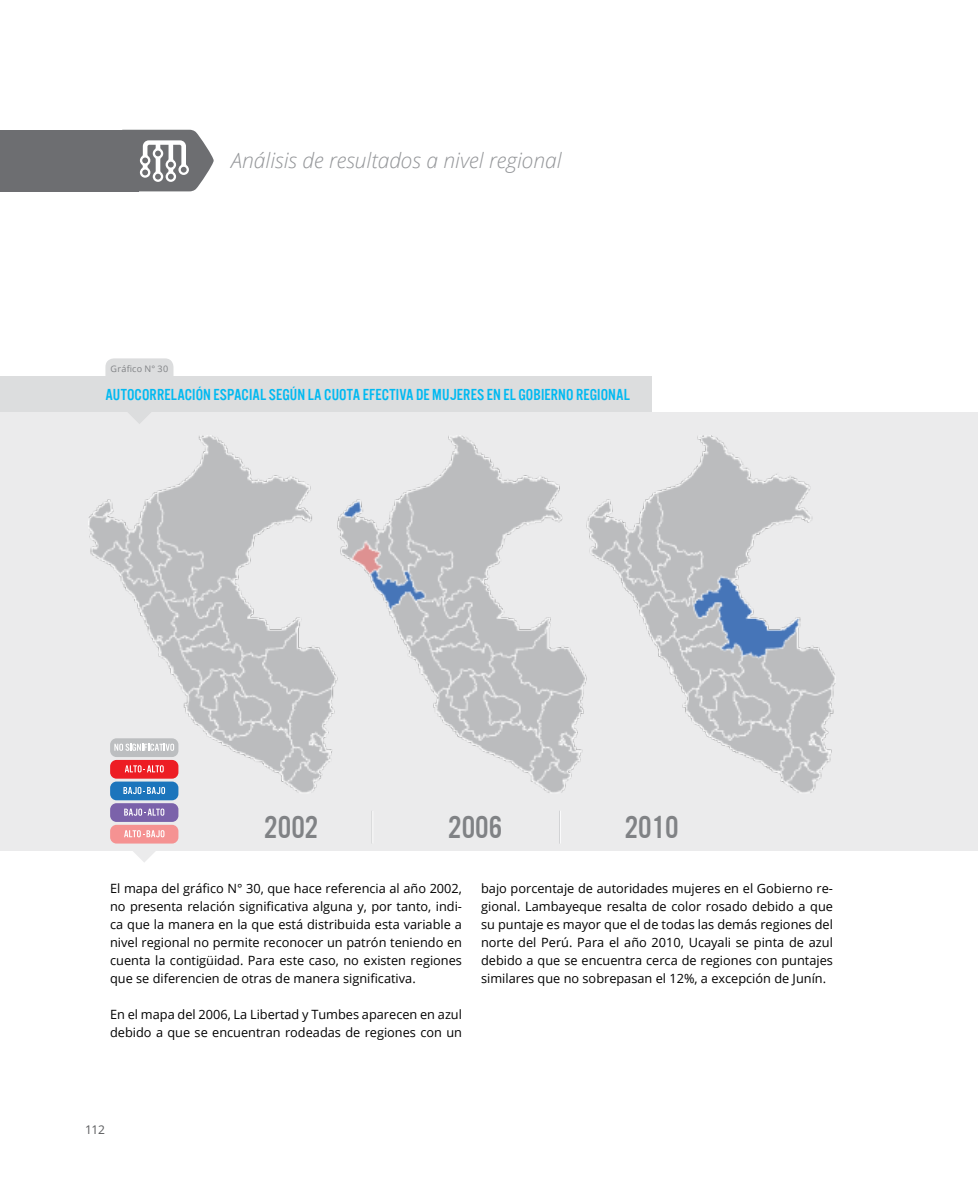
<style>
.page{position:relative;width:978px;height:1191px;background:#fff}
.page>*{position:absolute;margin:0;border:0;box-sizing:border-box;transform-origin:0 0}
.t1{font:33px "U.S.101";color:#808285}
.t2{font:italic 300 21px "Open Sans";color:#939598}
.t3{font:16.5px "U.S.101";letter-spacing:.01em;color:#00b9f1}
.t4{font:12.75px/18px "Open Sans";color:#000;text-align:justify}
.t5{font:12px "Open Sans";color:#58595b}
.t6{font:9px "Open Sans";letter-spacing:.035em;color:#808285}
</style>
<div class="page">
<div style="left:0;top:412px;width:978px;height:438px;background:#ebebec"></div>
<div style="left:0;top:130px;width:138px;height:61px;background:#6d6e71"></div>
<svg style="left:138px;top:130px;width:76px;height:61px"></svg>
<div style="left:110px;top:781px;width:68px;height:19px;background:#1c75bc;border-radius:6px"></div>
<div style="left:110px;top:825px;width:68px;height:18px;background:#f59292;border-radius:6px"></div>
<div style="left:110px;top:803px;width:68px;height:19px;background:#7b62aa;border-radius:6px"></div>
<svg style="left:124px;top:830px;width:40px;height:32px"></svg>
<svg style="left:124px;top:808px;width:40px;height:7px"></svg>
<svg style="left:105px;top:358px;width:68px;height:18px"></svg>
<div style="left:0;top:376px;width:651px;height:36px;background:#dcddde"></div>
<svg style="left:128px;top:412px;width:23px;height:12px"></svg>
<hr style="left:372px;top:810px;width:1px;height:33px;background:#fff">
<hr style="left:559px;top:810px;width:1px;height:33px;background:#c7c8ca">
<hr style="left:560px;top:810px;width:1px;height:33px;background:#fff">
<img style="left:88px;top:435px;width:747px;height:359px">
<p class="t2" style="left:231px;top:146px;width:332px">Análisis de resultados a nivel regional</p>
<p class="t6" style="left:111px;top:363px;width:59px">Gráfico N° 30</p>
<p class="t3" style="left:105px;top:386px;width:526px">AUTOCORRELACIÓN ESPACIAL SEGÚN LA CUOTA EFECTIVA DE MUJERES EN EL GOBIERNO REGIONAL</p>
<p class="t1" style="left:264px;top:809px;width:56px">2002</p>
<p class="t1" style="left:448px;top:809px;width:56px">2006</p>
<p class="t1" style="left:625px;top:809px;width:56px">2010</p>
<p class="t4" style="left:110px;top:879px;width:353px">El mapa del gráfico N° 30, que hace referencia al año 2002, no presenta relación significativa alguna y, por tanto, indi&shy;ca que la manera en la que está distribuida esta variable a nivel regional no permite reconocer un patrón teniendo en cuenta la contigüidad. Para este caso, no existen regiones que se diferencien de otras de manera significativa.</p>
<p class="t4" style="left:110px;top:1005px;width:353px">En el mapa del 2006, La Libertad y Tumbes aparecen en azul debido a que se encuentran rodeadas de regiones con un</p>
<p class="t4" style="left:481px;top:879px;width:353px">bajo porcentaje de autoridades mujeres en el Gobierno re&shy;gional. Lambayeque resalta de color rosado debido a que su puntaje es mayor que el de todas las demás regiones del norte del Perú. Para el año 2010, Ucayali se pinta de azul debido a que se encuentra cerca de regiones con puntajes similares que no sobrepasan el 12%, a excepción de Junín.</p>
<p class="t5" style="left:85px;top:1121px;width:21px">112</p>
</div>
